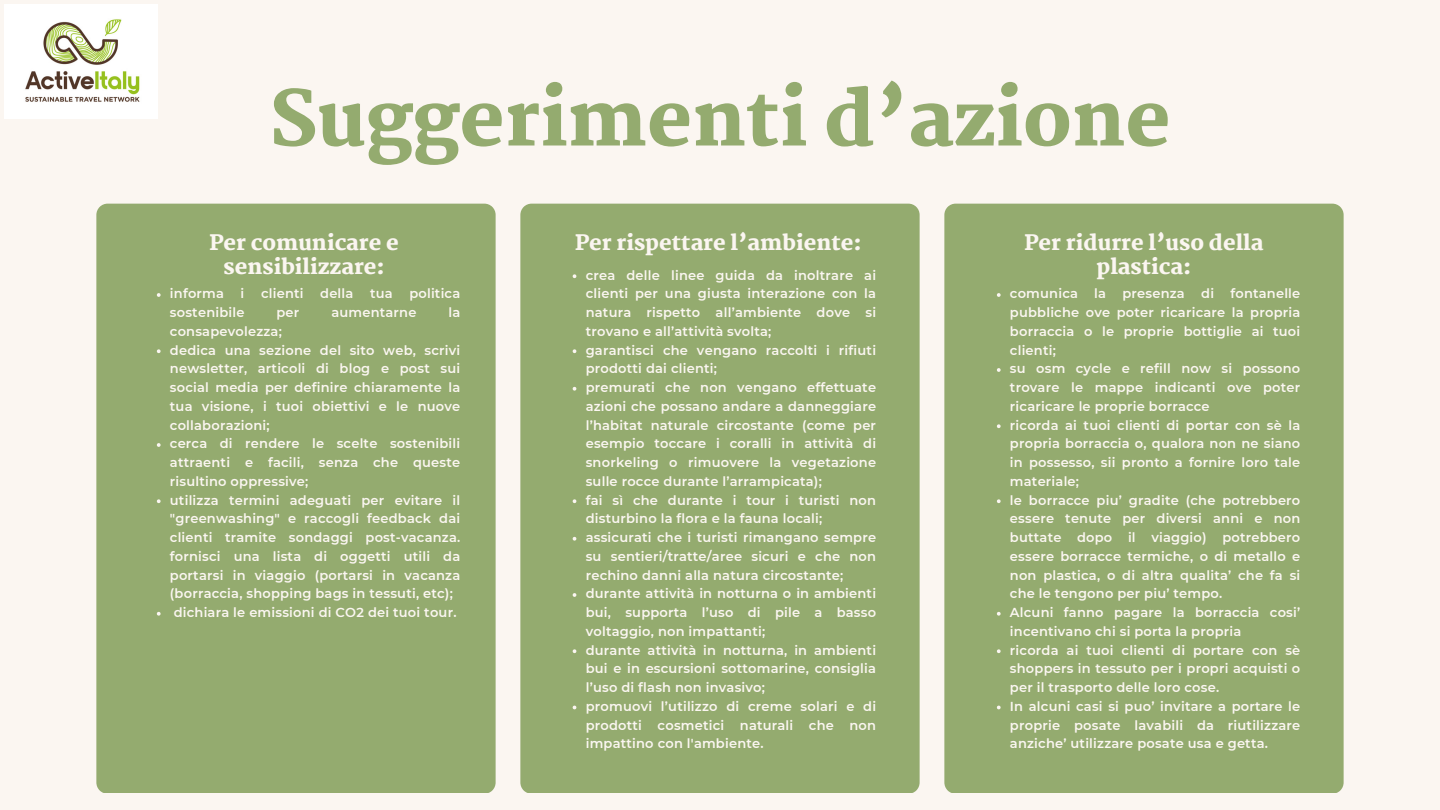
<style>
.page{position:relative;width:1440px;height:810px;background:#fbf6f1}
.page>*{position:absolute;margin:0;border:0;box-sizing:border-box;transform-origin:0 0}
.t1{font:800 75px "Martel";color:#94ab6f}
.t2{font:800 21px/24px "Martel";color:#fbf6f1;text-align:center}
.t3{font:600 13px/18.8px "Montserrat";letter-spacing:.015em;color:#fbf6f1;text-align:justify}
</style>
<div class="page">
<div style="left:96px;top:204px;width:400px;height:589px;background:#94ab6f"></div>
<div style="left:520px;top:204px;width:400px;height:589px;background:#94ab6f"></div>
<div style="left:944px;top:204px;width:400px;height:589px;background:#94ab6f"></div>
<svg style="left:573px;top:274px;width:3px;height:4px"></svg>
<svg style="left:573px;top:349px;width:3px;height:4px"></svg>
<svg style="left:573px;top:387px;width:3px;height:4px"></svg>
<svg style="left:573px;top:499px;width:3px;height:4px"></svg>
<svg style="left:573px;top:537px;width:3px;height:4px"></svg>
<svg style="left:573px;top:593px;width:3px;height:4px"></svg>
<svg style="left:573px;top:649px;width:3px;height:4px"></svg>
<svg style="left:997px;top:293px;width:4px;height:4px"></svg>
<svg style="left:997px;top:368px;width:4px;height:4px"></svg>
<svg style="left:997px;top:424px;width:4px;height:4px"></svg>
<svg style="left:997px;top:499px;width:4px;height:4px"></svg>
<svg style="left:997px;top:612px;width:4px;height:4px"></svg>
<svg style="left:997px;top:649px;width:4px;height:4px"></svg>
<svg style="left:997px;top:706px;width:4px;height:3px"></svg>
<svg style="left:157px;top:293px;width:4px;height:4px"></svg>
<svg style="left:157px;top:349px;width:4px;height:4px"></svg>
<svg style="left:157px;top:443px;width:4px;height:4px"></svg>
<svg style="left:157px;top:499px;width:4px;height:4px"></svg>
<svg style="left:157px;top:612px;width:4px;height:4px"></svg>
<img style="left:5px;top:5px;width:152px;height:114px">
<p class="t1" style="left:269px;top:76px;width:903px">Suggerimenti d’azione</p>
<p class="t2" style="left:209px;top:231px;width:191px">Per comunicare e sensibilizzare:</p>
<p class="t3" style="left:170px;top:284px;width:56px">informa</p>
<p class="t3" style="left:241px;top:284px;width:5px">i</p>
<p class="t3" style="left:261px;top:284px;width:44px">clienti</p>
<p class="t3" style="left:320px;top:284px;width:35px">della</p>
<p class="t3" style="left:370px;top:284px;width:24px">tua</p>
<p class="t3" style="left:409px;top:284px;width:52px">politica</p>
<p class="t3" style="left:170px;top:303px;width:76px">sostenibile</p>
<p class="t3" style="left:277px;top:303px;width:24px">per</p>
<p class="t3" style="left:331px;top:303px;width:87px">aumentarne</p>
<p class="t3" style="left:448px;top:303px;width:13px">la</p>
<p class="t3" style="left:170px;top:322px;width:113px">consapevolezza;</p>
<p class="t3" style="left:170px;top:341px;width:292px">dedica una sezione del sito web, scrivi newsletter, articoli di blog e post sui social media per definire chiaramente la tua visione, i tuoi obiettivi e le nuove collaborazioni;</p>
<p class="t3" style="left:170px;top:434px;width:292px">cerca di rendere le scelte sostenibili attraenti e facili, senza che queste risultino oppressive;</p>
<p class="t3" style="left:170px;top:491px;width:292px">utilizza termini adeguati per evitare il "greenwashing" e raccogli feedback dai clienti tramite sondaggi post-vacanza. fornisci una lista di oggetti utili da portarsi in viaggio (portarsi in vacanza (borraccia, shopping bags in tessuti, etc);</p>
<p class="t3" style="left:174px;top:603px;width:284px">dichiara le emissioni di CO2 dei tuoi tour.</p>
<p class="t2" style="left:575px;top:231px;width:288px">Per rispettare l’ambiente:</p>
<h1 class="t3" style="left:586px;top:266px;width:292px">crea delle linee guida da inoltrare ai clienti per una giusta interazione con la natura rispetto all’ambiente dove si trovano e all’attività svolta;</h1>
<h2 class="t3" style="left:586px;top:341px;width:292px">garantisci che vengano raccolti i rifiuti prodotti dai clienti;</h2>
<p class="t3" style="left:586px;top:378px;width:292px">premurati che non vengano effettuate azioni che possano andare a danneggiare l’habitat naturale circostante (come per esempio toccare i coralli in attività di snorkeling o rimuovere la vegetazione sulle rocce durante l’arrampicata);</p>
<p class="t3" style="left:586px;top:491px;width:292px">fai sì che durante i tour i turisti non disturbino la flora e la fauna locali;</p>
<p class="t3" style="left:586px;top:528px;width:292px">assicurati che i turisti rimangano sempre su sentieri/tratte/aree sicuri e che non rechino danni alla natura circostante;</p>
<p class="t3" style="left:586px;top:584px;width:292px">durante attività in notturna o in ambienti bui, supporta l’uso di pile a basso voltaggio, non impattanti;</p>
<p class="t3" style="left:586px;top:641px;width:292px">durante attività in notturna, in ambienti bui e in escursioni sottomarine, consiglia l’uso di flash non invasivo;</p>
<h2 class="t3" style="left:586px;top:697px;width:292px">promuovi l’utilizzo di creme solari e di prodotti cosmetici naturali che non impattino con l'ambiente.</h2>
<h2 class="t2" style="left:1025px;top:231px;width:240px">Per ridurre l’uso della plastica:</h2>
<p class="t3" style="left:1010px;top:284px;width:70px">comunica</p>
<p class="t3" style="left:1094px;top:284px;width:13px">la</p>
<p class="t3" style="left:1122px;top:284px;width:64px">presenza</p>
<p class="t3" style="left:1201px;top:284px;width:14px">di</p>
<p class="t3" style="left:1010px;top:284px;width:292px;text-indent:220px">fontanelle pubbliche ove poter ricaricare la propria borraccia o le proprie bottiglie ai tuoi clienti;</p>
<p class="t3" style="left:1010px;top:359px;width:292px">su osm cycle e refill now si possono trovare le mappe indicanti ove poter ricaricare le proprie borracce</p>
<p class="t3" style="left:1010px;top:416px;width:292px">ricorda ai tuoi clienti di portar con sè la propria borraccia o, qualora non ne siano in possesso, sii pronto a fornire loro tale materiale;</p>
<p class="t3" style="left:1010px;top:491px;width:292px">le borracce piu’ gradite (che potrebbero essere tenute per diversi anni e non buttate dopo il viaggio) potrebbero essere borracce termiche, o di metallo e non plastica, o di altra qualita’ che fa si che le tengono per piu’ tempo.</p>
<p class="t3" style="left:1010px;top:603px;width:292px">Alcuni fanno pagare la borraccia cosi’ incentivano chi si porta la propria</p>
<p class="t3" style="left:1010px;top:641px;width:292px">ricorda ai tuoi clienti di portare con sè shoppers in tessuto per i propri acquisti o per il trasporto delle loro cose.</p>
<p class="t3" style="left:1010px;top:697px;width:292px">In alcuni casi si puo’ invitare a portare le proprie posate lavabili da riutilizzare anziche’ utilizzare posate usa e getta.</p>
</div>
